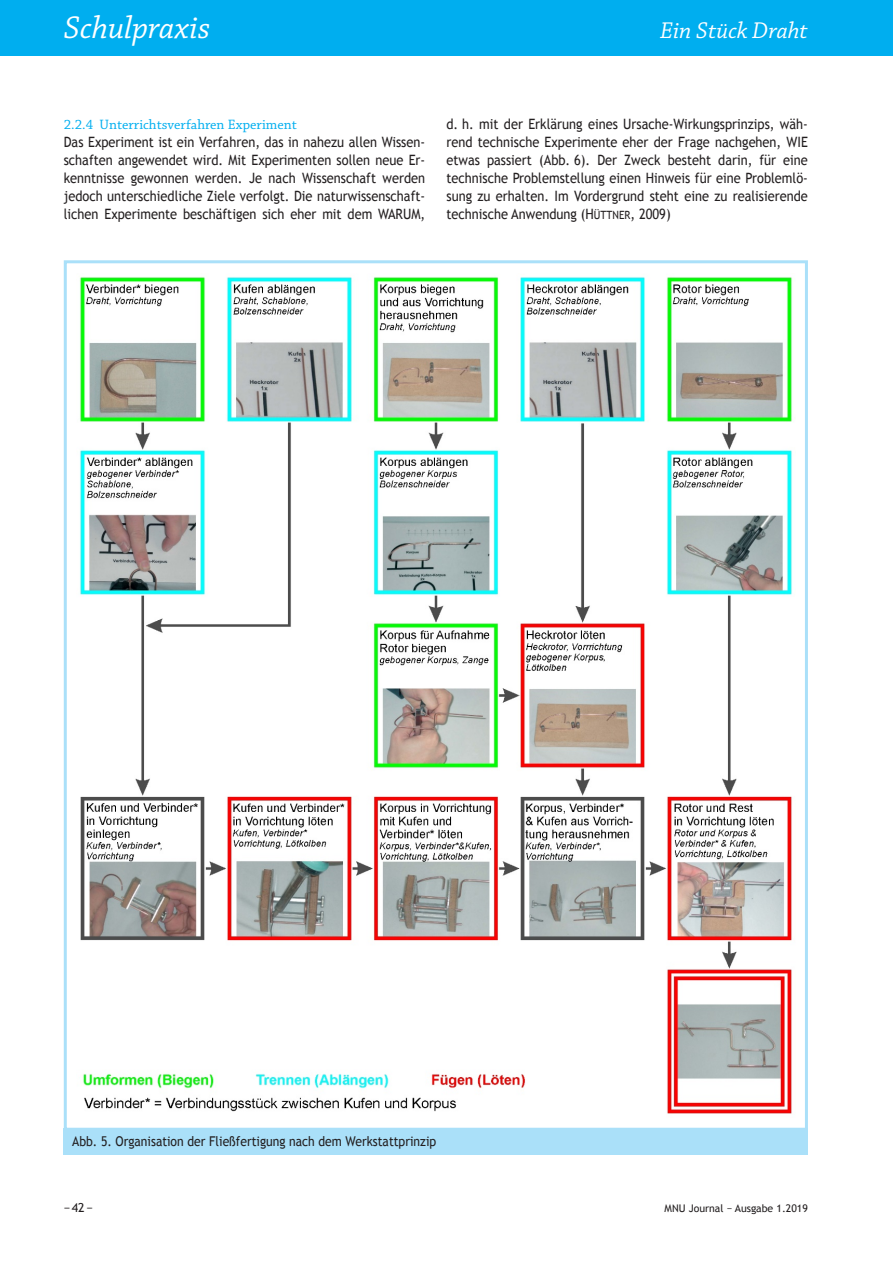
<style>
.page{position:relative;width:893px;height:1263px;background:#fff}
.page>*{position:absolute;margin:0;border:0;box-sizing:border-box;transform-origin:0 0}
.t1{font:italic 33px "Chaparral Pro";color:#fff}
.t2{font:italic 24px "Chaparral Pro";color:#fff}
.t3{font:14.25px/18px "Trebuchet MS";color:#231f20;text-align:justify;scale:.9 1}
.t4{font:14.25px "Chaparral Pro";color:#00aeef}
.t5{font:13.5px "Trebuchet MS";color:#231f20;scale:.9 1}
.t6{font:12.3px "Trebuchet MS";color:#231f20}
.t7{font:10.5px "Trebuchet MS";color:#231f20}
.s1{font-family:"Trebuchet MS SC800"}
.s2{font-family:"Trebuchet MS SC800";font-size:11.4px}
</style>
<div class="page">
<div style="left:0;top:0;width:893px;height:55px;background:#00aeef"></div>
<img style="left:80px;top:276px;width:713px;height:838px">
<div style="left:64px;top:1128px;width:744px;height:27px;background:#aae0f9"></div>
<h1 class="t1" style="left:64px;top:10px;width:148px">Schulpraxis</h1>
<h2 class="t2" style="left:660px;top:18px;width:149px">Ein Stück Draht</h2>
<p class="t4" style="left:64px;top:116px;width:234px">2.2.4 Unterrichtsverfahren Experiment</p>
<p class="t3" style="left:64px;top:133px;width:403px">Das Experiment ist ein Verfahren, das in nahezu allen Wissen&shy;schaften angewendet wird. Mit Experimenten sollen neue Er&shy;kenntnisse gewonnen werden. Je nach Wissenschaft werden jedoch unterschiedliche Ziele verfolgt. Die naturwissenschaft&shy;lichen Experimente beschäftigen sich eher mit dem WARUM,</p>
<p class="t3" style="left:446px;top:115px;width:403px">d. h. mit der Erklärung eines Ursache-Wirkungsprinzips, wäh&shy;rend technische Experimente eher der Frage nachgehen, WIE etwas passiert (Abb. 6). Der Zweck besteht darin, für eine technische Problemstellung einen Hinweis für eine Problemlö&shy;sung zu erhalten. Im Vordergrund steht eine zu realisierende technische Anwendung (<span class="s1">H</span><span class="s2">ÜTTNER</span>, 2009)</p>
<p class="t5" style="left:72px;top:1133px;width:406px">Abb. 5. Organisation der Fließfertigung nach dem Werkstattprinzip</p>
<p class="t6" style="left:64px;top:1200px;width:31px">− 42 −</p>
<p class="t7" style="left:665px;top:1202px;width:145px">MNU Journal − Ausgabe 1.2019</p>
</div>
